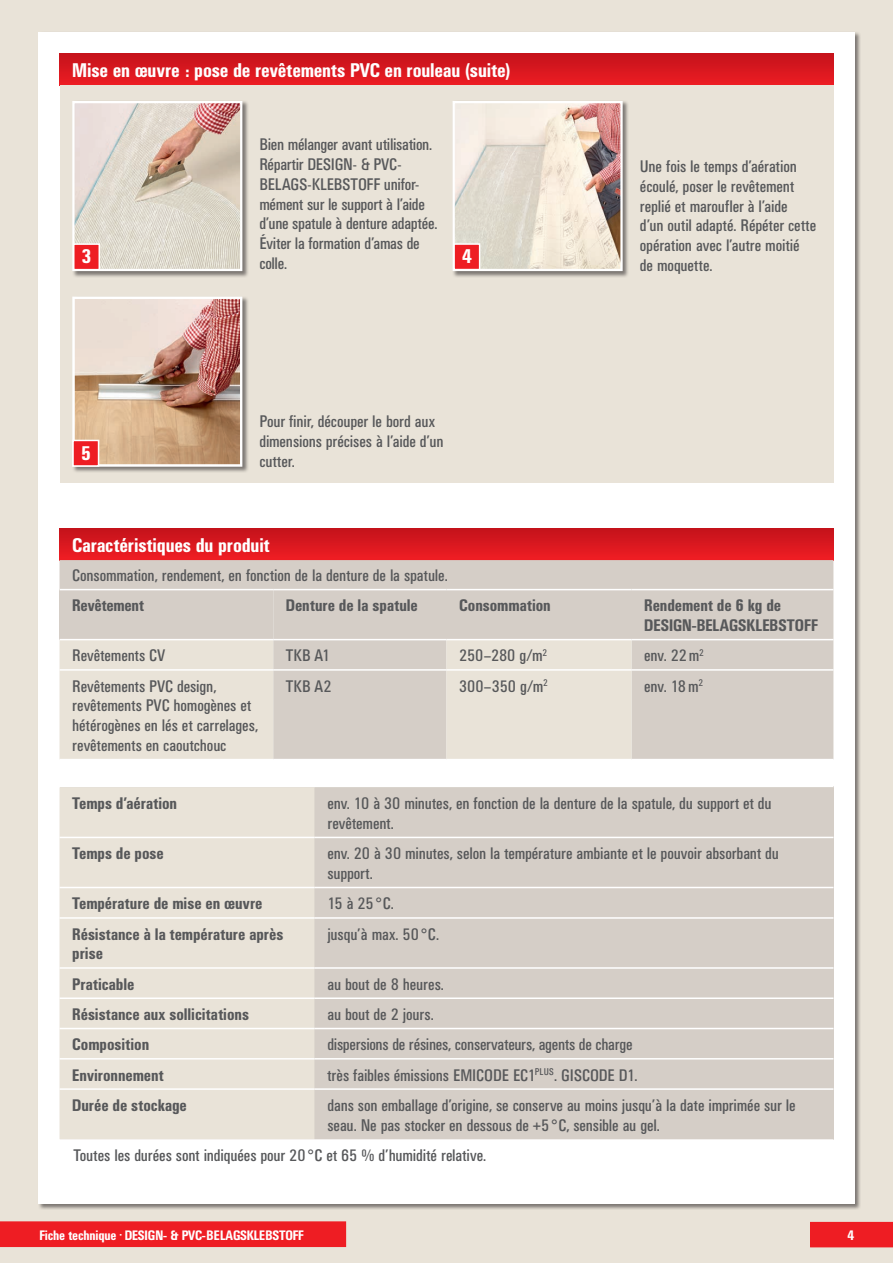
<style>
.page{position:relative;width:893px;height:1263px;background:#e9e3d8}
.page>*{position:absolute;margin:0;border:0;box-sizing:border-box;transform-origin:0 0}
.t1{font:500 condensed 19.5px "UN11";letter-spacing:.005em;color:#fff}
.t2{font:condensed 16.5px/19.8px "UN11";color:#57585a}
.t3{font:500 condensed 16.5px/19.8px "UN11";letter-spacing:.01em;color:#57585a}
.t4{font:500 condensed 13.5px "UN11";color:#fff}
.s1{font-family:"Univers"}
</style>
<div class="page">
<div style="left:38px;top:32px;width:817px;height:1171px;background:#fff"></div>
<div style="left:810px;top:1222px;width:83px;height:25px;background:#ee1d23"></div>
<div style="left:0;top:1221px;width:346px;height:26px;background:#ee1d23"></div>
<div style="left:60px;top:787px;width:255px;height:352px;background:#e9e3d8"></div>
<div style="left:315px;top:787px;width:518px;height:352px;background:#d5cec7"></div>
<hr style="left:60px;top:837px;width:255px;height:1px;background:#fff">
<hr style="left:315px;top:837px;width:518px;height:1px;background:#fff">
<hr style="left:60px;top:887px;width:255px;height:1px;background:#fff">
<hr style="left:315px;top:887px;width:518px;height:1px;background:#fff">
<hr style="left:60px;top:917px;width:255px;height:2px;background:#fff">
<hr style="left:315px;top:917px;width:518px;height:2px;background:#fff">
<hr style="left:60px;top:967px;width:255px;height:2px;background:#fff">
<hr style="left:315px;top:967px;width:518px;height:2px;background:#fff">
<hr style="left:60px;top:997px;width:255px;height:2px;background:#fff">
<hr style="left:315px;top:997px;width:518px;height:2px;background:#fff">
<hr style="left:60px;top:1028px;width:255px;height:1px;background:#fff">
<hr style="left:315px;top:1028px;width:518px;height:1px;background:#fff">
<hr style="left:60px;top:1058px;width:255px;height:1px;background:#fff">
<hr style="left:315px;top:1058px;width:518px;height:1px;background:#fff">
<hr style="left:60px;top:1088px;width:255px;height:2px;background:#fff">
<hr style="left:315px;top:1088px;width:518px;height:2px;background:#fff">
<div style="left:60px;top:528px;width:773px;height:32px;background:linear-gradient(to bottom,#c3121b,#ee1d23)"></div>
<div style="left:60px;top:560px;width:773px;height:199px;background:#d5cec7"></div>
<div style="left:60px;top:590px;width:213px;height:50px;background:#d5cec7"></div>
<div style="left:60px;top:640px;width:213px;height:119px;background:#e9e3d8"></div>
<div style="left:446px;top:640px;width:185px;height:119px;background:#e9e3d8"></div>
<hr style="left:60px;top:589px;width:213px;height:1px;background:#fff">
<hr style="left:273px;top:589px;width:173px;height:1px;background:#fff">
<hr style="left:446px;top:589px;width:185px;height:1px;background:#fff">
<hr style="left:631px;top:589px;width:202px;height:1px;background:#fff">
<hr style="left:60px;top:639px;width:213px;height:1px;background:#fff">
<hr style="left:273px;top:639px;width:173px;height:1px;background:#fff">
<hr style="left:446px;top:639px;width:185px;height:1px;background:#fff">
<hr style="left:631px;top:639px;width:202px;height:1px;background:#fff">
<hr style="left:60px;top:669px;width:213px;height:2px;background:#fff">
<hr style="left:273px;top:669px;width:173px;height:2px;background:#fff">
<hr style="left:446px;top:669px;width:185px;height:2px;background:#fff">
<hr style="left:631px;top:669px;width:202px;height:2px;background:#fff">
<div style="left:60px;top:53px;width:773px;height:32px;background:linear-gradient(to bottom,#c4121b,#eb1c23)"></div>
<div style="left:60px;top:85px;width:773px;height:398px;background:#e9e3d8"></div>
<div style="left:452px;top:101px;width:177px;height:177px;background:#231f20;opacity:.55"></div>
<img style="left:456px;top:104px;width:164px;height:164px">
<div style="left:453px;top:101px;width:170px;height:170px;border:2px solid #fff"></div>
<div style="left:454px;top:244px;width:26px;height:26px;background:#ee1d23"></div>
<div style="left:453px;top:243px;width:27px;height:27px;border:2px solid #fff"></div>
<div style="left:72px;top:101px;width:177px;height:177px;background:#231f20;opacity:.55"></div>
<img style="left:75px;top:104px;width:164px;height:164px">
<div style="left:72px;top:101px;width:170px;height:170px;border:2px solid #fff"></div>
<div style="left:74px;top:244px;width:25px;height:26px;background:#ee1d23"></div>
<div style="left:73px;top:243px;width:27px;height:27px;border:2px solid #fff"></div>
<div style="left:72px;top:296px;width:177px;height:177px;background:#231f20;opacity:.55"></div>
<img style="left:75px;top:300px;width:164px;height:164px">
<div style="left:72px;top:297px;width:170px;height:170px;border:2px solid #fff"></div>
<div style="left:73px;top:440px;width:26px;height:26px;background:#ee1d23"></div>
<div style="left:72px;top:440px;width:27px;height:27px;border:2px solid #fff"></div>
<p class="t1" style="left:72px;top:59px;width:439px">Mise en œuvre : pose de revêtements PVC en rouleau (suite)</p>
<p class="t2" style="left:259px;top:134px;width:179px">Bien mélanger avant utilisation.<br>Répartir DESIGN- &amp; PVC-<br>BELAGS-KLEBSTOFF unifor&shy;mément sur le support à l’aide d’une spatule à denture adaptée.<br>Éviter la formation d’amas de colle.</p>
<p class="t1" style="left:82px;top:245px;width:11px">3</p>
<p class="t1" style="left:462px;top:245px;width:11px">4</p>
<p class="t1" style="left:81px;top:441px;width:11px">5</p>
<p class="t2" style="left:259px;top:411px;width:185px">Pour finir, découper le bord aux dimensions précises à l’aide d’un cutter.</p>
<p class="t2" style="left:640px;top:156px;width:178px">Une fois le temps d’aération écoulé, poser le revêtement replié et maroufler à l’aide<br>d’un outil adapté. Répéter cette opération avec l’autre moitié de moquette.</p>
<p class="t1" style="left:72px;top:534px;width:199px">Caractéristiques du produit</p>
<p class="t2" style="left:72px;top:565px;width:377px">Consommation, rendement, en fonction de la denture de la spatule.</p>
<p class="t3" style="left:72px;top:595px;width:73px">Revêtement</p>
<p class="t3" style="left:286px;top:595px;width:133px">Denture de la spatule</p>
<p class="t3" style="left:459px;top:595px;width:93px">Consommation</p>
<p class="t3" style="left:644px;top:595px;width:175px">Rendement de 6 kg de<br>DESIGN-BELAGSKLEBSTOFF</p>
<p class="t2" style="left:72px;top:646px;width:94px">Revêtements CV</p>
<p class="t2" style="left:286px;top:646px;width:46px">TKB A1</p>
<p class="t2" style="left:459px;top:646px;width:90px">250–280 g/m<sup>2</sup></p>
<p class="t2" style="left:644px;top:646px;width:61px">env. 22m<sup>2</sup></p>
<p class="t2" style="left:72px;top:676px;width:187px">Revêtements PVC design, revêtements PVC homogènes et hétérogènes en lés et carrelages, revêtements en caoutchouc</p>
<p class="t2" style="left:286px;top:676px;width:47px">TKB A2</p>
<p class="t2" style="left:459px;top:676px;width:90px">300–350 g/m<sup>2</sup></p>
<p class="t2" style="left:644px;top:676px;width:60px">env. 18m<sup>2</sup></p>
<p class="t3" style="left:72px;top:793px;width:106px">Temps d’aération</p>
<p class="t2" style="left:327px;top:793px;width:446px">env. 10 à 30 minutes, en fonction de la denture de la spatule, du support et du revêtement.</p>
<p class="t3" style="left:72px;top:843px;width:93px">Temps de pose</p>
<p class="t2" style="left:327px;top:843px;width:453px">env. 20 à 30 minutes, selon la température ambiante et le pouvoir absorbant du support.</p>
<p class="t3" style="left:72px;top:893px;width:192px">Température de mise en œuvre</p>
<p class="t2" style="left:327px;top:894px;width:68px">15 à 25<span class="s1">°</span>C.</p>
<p class="t3" style="left:72px;top:924px;width:212px">Résistance à la température après prise</p>
<p class="t2" style="left:327px;top:924px;width:113px">jusqu’à max. 50 <span class="s1">°</span>C.</p>
<p class="t3" style="left:72px;top:974px;width:64px">Praticable</p>
<p class="t2" style="left:327px;top:974px;width:118px">au bout de 8 heures.</p>
<p class="t3" style="left:72px;top:1004px;width:178px">Résistance aux sollicitations</p>
<p class="t2" style="left:327px;top:1004px;width:108px">au bout de 2 jours.</p>
<p class="t3" style="left:72px;top:1034px;width:78px">Composition</p>
<p class="t2" style="left:327px;top:1034px;width:306px">dispersions de résines, conservateurs, agents de charge</p>
<p class="t3" style="left:72px;top:1065px;width:93px">Environnement</p>
<p class="t2" style="left:327px;top:1065px;width:311px">très faibles émissions EMICODE EC1<sup>PLUS</sup>. GISCODE D1.</p>
<p class="t3" style="left:72px;top:1095px;width:116px">Durée de stockage</p>
<p class="t2" style="left:327px;top:1095px;width:470px">dans son emballage d’origine, se conserve au moins jusqu’à la date imprimée sur le seau. Ne pas stocker en dessous de +5 <span class="s1">°</span>C, sensible au gel.</p>
<p class="t2" style="left:74px;top:1145px;width:414px">Toutes les durées sont indiquées pour 20 <span class="s1">°</span>C et 65 % d’humidité relative.</p>
<p class="t4" style="left:39px;top:1227px;width:266px">Fiche technique <sup>•</sup> DESIGN- &amp; PVC-BELAGSKLEBSTOFF</p>
<p class="t4" style="left:847px;top:1227px;width:8px">4</p>
</div>
